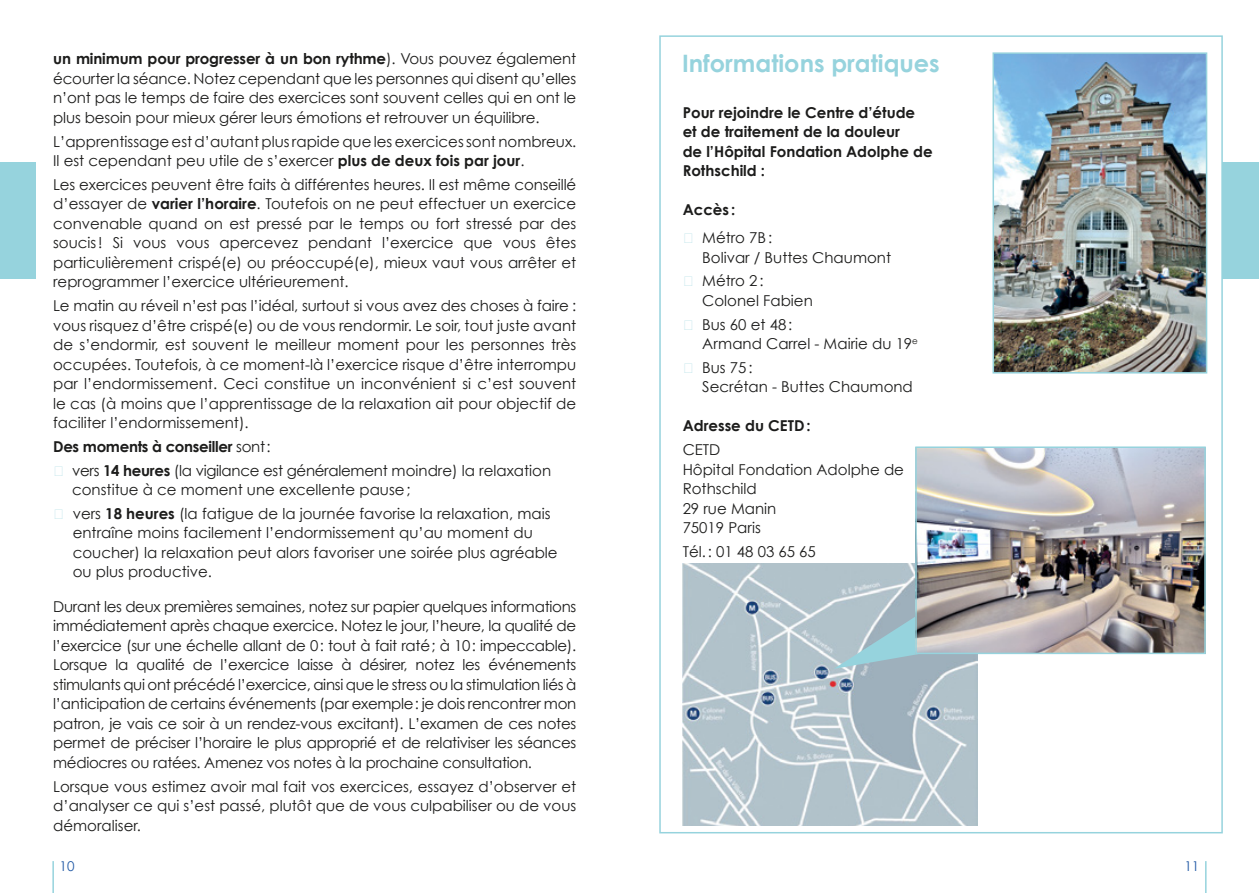
<style>
.page{position:relative;width:1259px;height:893px;background:#fff}
.page>*{position:absolute;margin:0;border:0;box-sizing:border-box;transform-origin:0 0}
.t1{font:700 24px "Century Gothic";color:#96d3dd}
.t2{font:15px/19.5px "Century Gothic";color:#1c1c1b}
.t3{font:700 15px/19.5px "Century Gothic";color:#1c1c1b}
.t4{font:700 15px "Century Gothic";letter-spacing:-.02em;color:#1c1c1b}
.t5{font:13.5px "Century Gothic";color:#2159a5}
.s1{font-weight:700}
.s2{font-weight:400}
.s3{color:#96d3dd}
</style>
<div class="page">
<div style="left:0;top:162px;width:36px;height:117px;background:#96d3dd"></div>
<hr style="left:52px;top:861px;width:2px;height:32px;background:#96d3dd">
<div style="left:1222px;top:162px;width:37px;height:117px;background:#96d3dd"></div>
<hr style="left:1205px;top:861px;width:1px;height:32px;background:#96d3dd">
<img style="left:995px;top:55px;width:209px;height:316px">
<div style="left:992px;top:52px;width:215px;height:322px;border:2px solid #96d3dd"></div>
<img style="left:682px;top:563px;width:295px;height:262px">
<svg style="left:833px;top:615px;width:85px;height:54px;background:#a4c4ce"></svg>
<img style="left:918px;top:449px;width:284px;height:202px">
<div style="left:915px;top:446px;width:290px;height:208px;border:2px solid #96d3dd"></div>
<p class="t2" style="left:53px;top:49px;width:525px;text-align:justify"><span class="s1">un minimum pour progresser à un bon rythme</span>). Vous pouvez également écourter la séance. Notez cependant que les personnes qui disent qu’elles n’ont pas le temps de faire des exercices sont souvent celles qui en ont le plus besoin pour mieux gérer leurs émotions et retrouver un équilibre.</p>
<p class="t2" style="left:53px;top:131px;width:525px">L’apprentissage est d’autant plus rapide que les exercices sont nombreux.<br>Il est cependant peu utile de s’exercer <span class="s1">plus de deux fois par jour</span>.</p>
<p class="t2" style="left:53px;top:175px;width:525px;text-align:justify">Les exercices peuvent être faits à différentes heures. Il est même conseillé d’essayer de <span class="s1">varier l’horaire</span>. Toutefois on ne peut effectuer un exercice convenable quand on est pressé par le temps ou fort stressé par des soucis! Si vous vous apercevez pendant l’exercice que vous êtes particulièrement crispé(e) ou préoccupé(e), mieux vaut vous arrêter et reprogrammer l’exercice ultérieurement.</p>
<p class="t2" style="left:53px;top:296px;width:525px;text-align:justify">Le matin au réveil n’est pas l’idéal, surtout si vous avez des choses à faire : vous risquez d’être crispé(e) ou de vous rendormir. Le soir, tout juste avant de s’endormir, est souvent le meilleur moment pour les personnes très occupées. Toutefois, à ce moment-là l’exercice risque d’être interrompu par l’endormissement. Ceci constitue un inconvénient si c’est souvent le cas (à moins que l’apprentissage de la relaxation ait pour objectif de faciliter l’endormissement).</p>
<p class="t4" style="left:53px;top:437px;width:219px">Des moments à conseiller <span class="s2">sont:</span></p>
<p class="t2" style="left:72px;top:460px;width:480px;text-indent:-19px"><span class="s3">■</span> vers <span class="s1">14 heures</span> (la vigilance est généralement moindre) la relaxation constitue à ce moment une excellente pause;</p>
<p class="t2" style="left:73px;top:503px;width:486px;text-indent:-20px"><span class="s3">■</span> vers <span class="s1">18 heures</span> (la fatigue de la journée favorise la relaxation, mais entraîne moins facilement l’endormissement qu’au moment du coucher) la relaxation peut alors favoriser une soirée plus agréable ou plus productive.</p>
<p class="t2" style="left:53px;top:596px;width:525px;text-align:justify">Durant les deux premières semaines, notez sur papier quelques informations immédiatement après chaque exercice. Notez le jour, l’heure, la qualité de l’exercice (sur une échelle allant de 0: tout à fait raté; à 10: impeccable).<br>Lorsque la qualité de l’exercice laisse à désirer, notez les événements stimulants qui ont précédé l’exercice, ainsi que le stress ou la stimulation liés à l’anticipation de certains événements (par exemple: je dois rencontrer mon patron, je vais ce soir à un rendez-vous excitant). L’examen de ces notes permet de préciser l’horaire le plus approprié et de relativiser les séances médiocres ou ratées. Amenez vos notes à la prochaine consultation.</p>
<p class="t2" style="left:53px;top:776px;width:525px;text-align:justify">Lorsque vous estimez avoir mal fait vos exercices, essayez d’observer et d’analyser ce qui s’est passé, plutôt que de vous culpabiliser ou de vous démoraliser.</p>
<p class="t5" style="left:60px;top:858px;width:16px">10</p>
<h1 class="t1" style="left:682px;top:48px;width:259px">Informations pratiques</h1>
<p class="t3" style="left:682px;top:102px;width:251px">Pour rejoindre le Centre d’étude et de traitement de la douleur<br>de l’Hôpital Fondation Adolphe de<br>Rothschild :</p>
<p class="t3" style="left:682px;top:200px;width:54px">Accès:</p>
<p class="t2" style="left:702px;top:228px;width:190px;text-indent:-20px"><span class="s3">■</span> Métro 7B:<br>Bolivar / Buttes Chaumont</p>
<p class="t2" style="left:702px;top:271px;width:112px;text-indent:-20px"><span class="s3">■</span> Métro 2:<br>Colonel Fabien</p>
<p class="t2" style="left:702px;top:314px;width:217px;text-indent:-20px"><span class="s3">■</span> Bus 60 et 48:<br>Armand Carrel - Mairie du 19<sup>e</sup></p>
<p class="t2" style="left:702px;top:357px;width:212px;text-indent:-20px"><span class="s3">■</span> Bus 75:<br>Secrétan - Buttes Chaumond</p>
<p class="t3" style="left:682px;top:416px;width:129px">Adresse du CETD:</p>
<p class="t2" style="left:682px;top:440px;width:223px">CETD<br>Hôpital Fondation Adolphe de<br>Rothschild<br>29 rue Manin<br>75019 Paris</p>
<p class="t2" style="left:682px;top:541px;width:135px">Tél.: 01 48 03 65 65</p>
<p class="t5" style="left:1184px;top:858px;width:16px">11</p>
</div>
